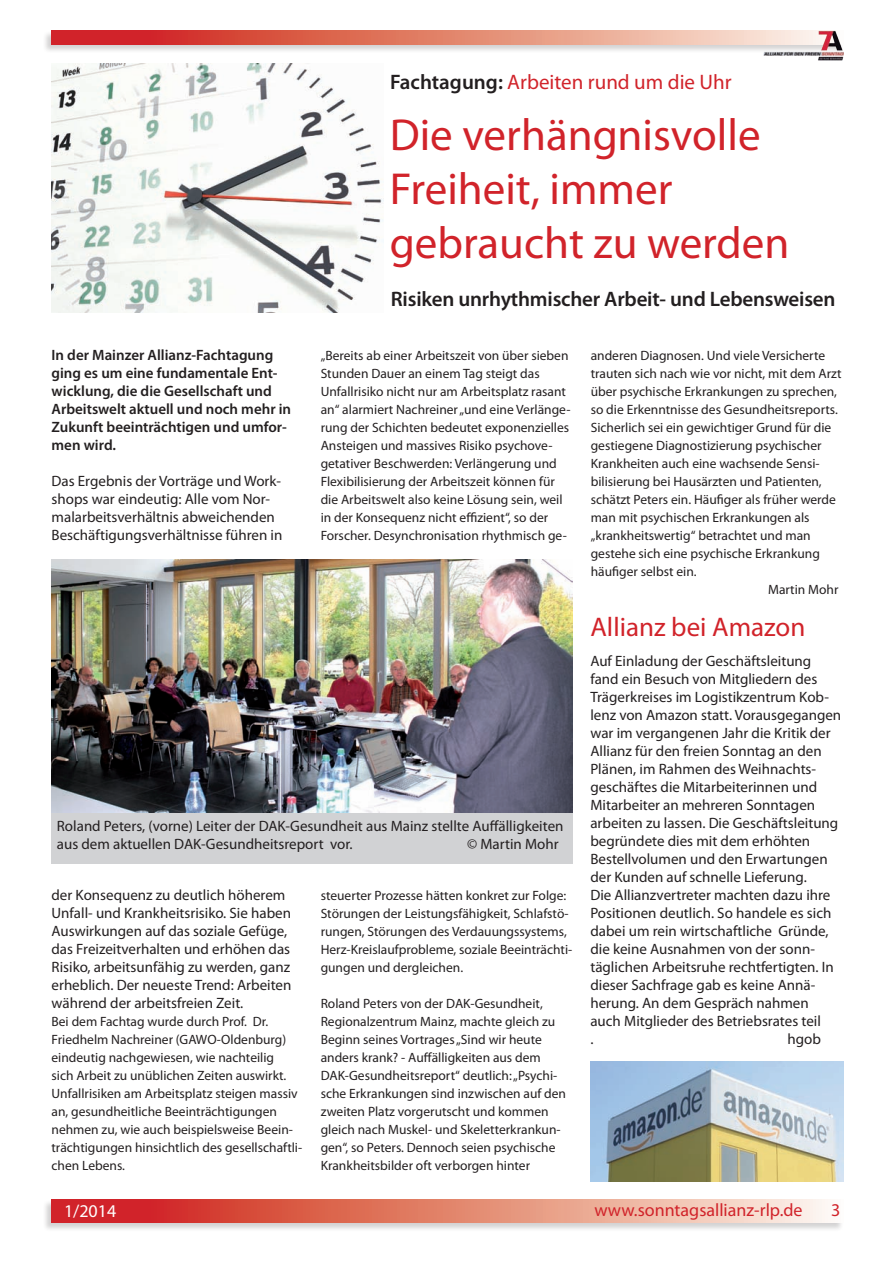
<style>
.page{position:relative;width:893px;height:1263px;background:#fff}
.page>*{position:absolute;margin:0;border:0;box-sizing:border-box;transform-origin:0 0}
.t1{font:45px/54px "Myriad Pro";color:#d1232a}
.t2{font:27px "Myriad Pro";color:#d1232a}
.t3{font:600 21px "Myriad Pro";letter-spacing:-.01em;color:#231f20}
.t4{font:21px "Myriad Pro";color:#d1232a}
.t5{font:18px "Myriad Pro";color:#d1232a}
.t6{font:18px "Myriad Pro";color:#fff}
.t7{font:15px/18px "Myriad Pro";color:#231f20}
.t8{font:600 15px/18px "Myriad Pro";color:#231f20}
.t9{font:13.5px/18px "Myriad Pro";color:#231f20}
.s1{font-weight:600;color:#231f20}
</style>
<div class="page">
<div style="left:42px;top:1199px;width:802px;height:33px;background:#231f20;opacity:.2"></div>
<svg style="left:51px;top:1200px;width:792px;height:23px;background:#e38374"></svg>
<div style="left:42px;top:31px;width:801px;height:23px;background:#231f20;opacity:.2"></div>
<svg style="left:51px;top:31px;width:713px;height:14px;background:#e07868"></svg>
<img style="left:764px;top:31px;width:79px;height:30px">
<div style="left:51px;top:813px;width:521px;height:51px;background:#d1d2d4"></div>
<img style="left:591px;top:1061px;width:253px;height:121px">
<img style="left:51px;top:64px;width:332px;height:249px">
<img style="left:52px;top:560px;width:520px;height:253px">
<h3 class="t4" style="left:390px;top:69px;width:343px"><span class="s1">Fachtagung:</span> Arbeiten rund um die Uhr</h3>
<h1 class="t1" style="left:390px;top:107px;width:401px">Die verhängnisvolle<br>Freiheit, immer gebraucht zu werden</h1>
<p class="t8" style="left:52px;top:346px;width:241px">In der Mainzer Allianz-Fachtagung ging es um eine fundamentale Ent&shy;wicklung, die die Gesellschaft und<br>Arbeitswelt aktuell und noch mehr in<br>Zukunft beeinträchtigen und umfor&shy;men wird.</p>
<p class="t7" style="left:52px;top:472px;width:232px">Das Ergebnis der Vorträge und Work&shy;shops war eindeutig: Alle vom Nor&shy;malarbeitsverhältnis abweichenden Beschäftigungsverhältnisse führen in</p>
<h3 class="t3" style="left:391px;top:285px;width:446px">Risiken unrhythmischer Arbeit- und Lebensweisen</h3>
<p class="t9" style="left:321px;top:346px;width:251px">„Bereits ab einer Arbeitszeit von über sieben Stunden Dauer an einem Tag steigt das Unfallrisiko nicht nur am Arbeitsplatz rasant an“ alarmiert Nachreiner „und eine Verlänge&shy;rung der Schichten bedeutet exponenzielles Ansteigen und massives Risiko psychove&shy;getativer Beschwerden: Verlängerung und Flexibilisierung der Arbeitszeit können für die Arbeitswelt also keine Lösung sein, weil in der Konsequenz nicht effizient“, so der Forscher. Desynchronisation rhythmisch ge-</p>
<p class="t9" style="left:591px;top:346px;width:236px">anderen Diagnosen. Und viele Versicherte</p>
<p class="t9" style="left:591px;top:364px;width:252px">trauten sich nach wie vor nicht, mit dem Arzt</p>
<p class="t9" style="left:591px;top:382px;width:248px">über psychische Erkrankungen zu sprechen,</p>
<p class="t9" style="left:591px;top:400px;width:249px">so die Erkenntnisse des Gesundheitsreports.</p>
<p class="t9" style="left:591px;top:418px;width:242px">Sicherlich sei ein gewichtiger Grund für die</p>
<p class="t9" style="left:591px;top:436px;width:232px">gestiegene Diagnostizierung psychischer</p>
<p class="t9" style="left:591px;top:454px;width:231px">Krankheiten auch eine wachsende Sensi-</p>
<p class="t9" style="left:591px;top:472px;width:233px">bilisierung bei Hausärzten und Patienten,</p>
<p class="t9" style="left:591px;top:490px;width:247px">schätzt Peters ein. Häufiger als früher werde</p>
<p class="t9" style="left:591px;top:508px;width:220px">man mit psychischen Erkrankungen als</p>
<p class="t9" style="left:591px;top:526px;width:222px">„krankheitswertig“ betrachtet und man</p>
<p class="t9" style="left:591px;top:544px;width:231px">gestehe sich eine psychische Erkrankung</p>
<p class="t9" style="left:591px;top:562px;width:107px">häufiger selbst ein.</p>
<p class="t9" style="left:768px;top:580px;width:72px">Martin Mohr</p>
<h2 class="t2" style="left:590px;top:610px;width:216px">Allianz bei Amazon</h2>
<p class="t7" style="left:57px;top:817px;width:508px">Roland Peters, (vorne) Leiter der DAK-Gesundheit aus Mainz stellte Auffälligkeiten aus dem aktuellen DAK-Gesundheitsreport vor.</p>
<p class="t7" style="left:467px;top:835px;width:93px">© Martin Mohr</p>
<p class="t7" style="left:52px;top:886px;width:241px">der Konsequenz zu deutlich höherem Unfall- und Krankheitsrisiko. Sie haben Auswirkungen auf das soziale Gefüge, das Freizeitverhalten und erhöhen das Risiko, arbeitsunfähig zu werden, ganz erheblich. Der neueste Trend: Arbeiten während der arbeitsfreien Zeit.</p>
<p class="t9" style="left:52px;top:1012px;width:252px">Bei dem Fachtag wurde durch Prof. Dr.<br>Friedhelm Nachreiner (GAWO-Oldenburg) eindeutig nachgewiesen, wie nachteilig<br>sich Arbeit zu unüblichen Zeiten auswirkt.<br>Unfallrisiken am Arbeitsplatz steigen massiv an, gesundheitliche Beeinträchtigungen nehmen zu, wie auch beispielsweise Beein&shy;trächtigungen hinsichtlich des gesellschaftli&shy;chen Lebens.</p>
<p class="t9" style="left:321px;top:886px;width:253px">steuerter Prozesse hätten konkret zur Folge:<br>Störungen der Leistungsfähigkeit, Schlafstö&shy;rungen, Störungen des Verdauungssystems, Herz-Kreislaufprobleme, soziale Beeinträchti&shy;gungen und dergleichen.</p>
<p class="t9" style="left:321px;top:994px;width:247px">Roland Peters von der DAK-Gesundheit, Regionalzentrum Mainz, machte gleich zu Beginn seines Vortrages „Sind wir heute anders krank? - Auffälligkeiten aus dem DAK-Gesundheitsreport“ deutlich: „Psychi&shy;sche Erkrankungen sind inzwischen auf den zweiten Platz vorgerutscht und kommen gleich nach Muskel- und Skeletterkrankun&shy;gen“, so Peters. Dennoch seien psychische Krankheitsbilder oft verborgen hinter</p>
<p class="t7" style="left:590px;top:652px;width:252px">Auf Einladung der Geschäftsleitung fand ein Besuch von Mitgliedern des Trägerkreises im Logistikzentrum Kob&shy;lenz von Amazon statt. Vorausgegangen war im vergangenen Jahr die Kritik der Allianz für den freien Sonntag an den Plänen, im Rahmen des Weihnachts&shy;geschäftes die Mitarbeiterinnen und Mitarbeiter an mehreren Sonntagen arbeiten zu lassen. Die Geschäftsleitung begründete dies mit dem erhöhten Bestellvolumen und den Erwartungen der Kunden auf schnelle Lieferung.<br>Die Allianzvertreter machten dazu ihre Positionen deutlich. So handele es sich dabei um rein wirtschaftliche Gründe, die keine Ausnahmen von der sonn&shy;täglichen Arbeitsruhe rechtfertigten. In dieser Sachfrage gab es keine Annä&shy;herung. An dem Gespräch nahmen auch Mitglieder des Betriebsrates teil<br>.</p>
<p class="t7" style="left:787px;top:1030px;width:35px">hgob</p>
<h3 class="t6" style="left:64px;top:1200px;width:54px">1/2014</h3>
<h3 class="t5" style="left:594px;top:1199px;width:210px">www.sonntagsallianz-rlp.de</h3>
<h3 class="t5" style="left:831px;top:1199px;width:11px">3</h3>
</div>
